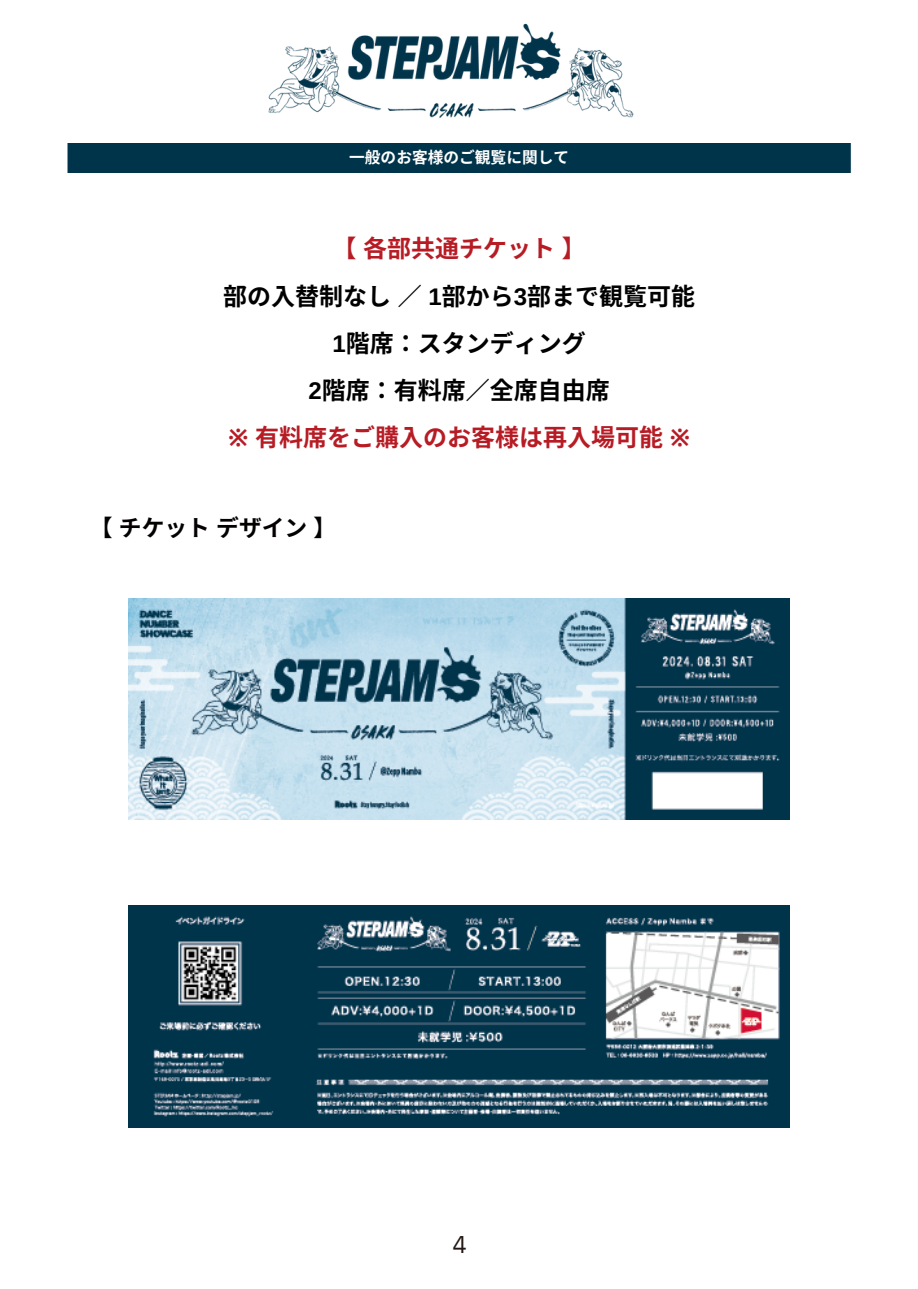
<style>
.page{position:relative;width:918px;height:1289px;background:#fff}
.page>*{position:absolute;margin:0;border:0;box-sizing:border-box;transform-origin:0 0}
.t1{font:24.15px "IBM Plex Sans";color:#231815}
.t2{font:700 24px/47.2px "Noto Sans CJ Ksc";color:#000;text-align:center}
.t3{font:700 22.8px "Noto Sans CJ Ksc";color:#040000}
.t4{font:700 15.75px "Noto Sans CJ Ksc";color:#fff}
.s1{color:#b71c25}
.s2{font-family:"Arimo"}
.s3{font-family:"Noto Sans";color:#b71c25}
</style>
<div class="page">
<div style="left:67px;top:143px;width:784px;height:29px;background:#00344b"></div>
<img style="left:268px;top:23px;width:366px;height:95px">
<img style="left:128px;top:598px;width:662px;height:221px">
<img style="left:128px;top:905px;width:662px;height:222px">
<p class="t4" style="left:349px;top:144px;width:222px">一般のお客様のご観覧に関して</p>
<h1 class="t2" style="left:223px;top:223px;width:472px"><span class="s1">【各部共通チケット】<br></span>部の入替制なし／ <span class="s2">1</span>部から<span class="s2">3</span>部まで観覧可能<br><span class="s2">1</span>階席： スタンディング<br><span class="s2">2</span>階席： 有料席／全席自由席<br><span class="s3">※</span> <span class="s1">有料席をご購入のお客様は再入場可能</span> <span class="s3">※</span></h1>
<p class="t3" style="left:90px;top:509px;width:248px">【チケットデザイン】</p>
<p class="t1" style="left:453px;top:1227px;width:16px">4</p>
</div>
